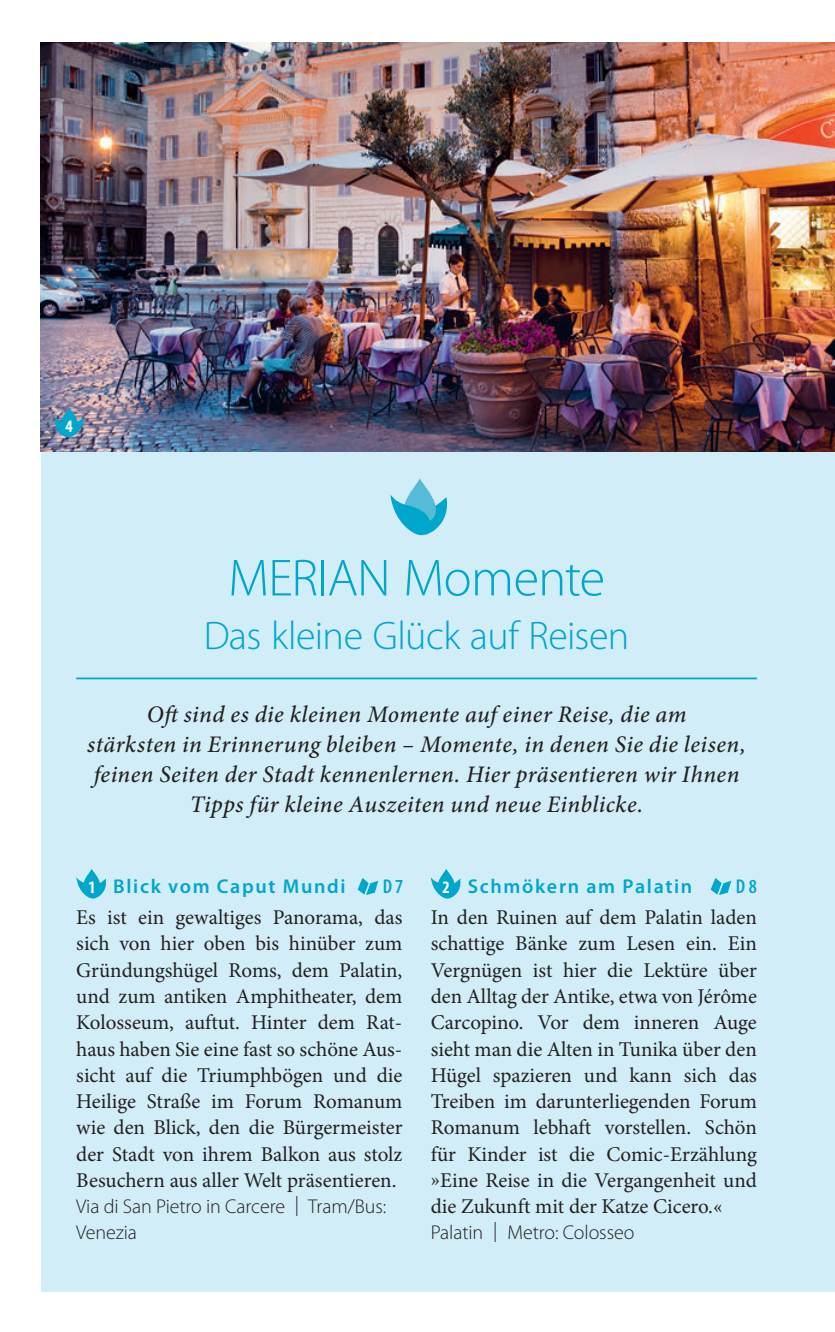
<style>
.page{position:relative;width:835px;height:1332px;background:#fff}
.page>*{position:absolute;margin:0;border:0;box-sizing:border-box;transform-origin:0 0}
.t1{font:300 52.5px "Myriad Pro";letter-spacing:-.015em;color:#00a6cc}
.t2{font:300 40px "Myriad Pro";letter-spacing:-.015em;color:#00a6cc}
.t3{font:italic 500 23.75px/30px "Minion Pro";letter-spacing:.02em;color:#231f20;text-align:center}
.t4{font:21px/26.2px "Minion Pro";color:#231f20;text-align:justify}
.t5{font:300 20px/26.2px "Myriad Pro";letter-spacing:-.005em;color:#231f20}
.t6{font:600 20px "Myriad Pro";letter-spacing:.085em;color:#00a6cc}
.t7{font:600 condensed 20px "Myriad Pro";color:#00a6cc}
.t8{font:700 condensed 17.5px "Myriad Pro";color:#fff}
.s1{font-weight:700;font-stretch:condensed;font-size:17.5px;color:#fff}
</style>
<div class="page">
<div style="left:41px;top:43px;width:794px;height:1248px;background:#d1edf7"></div>
<img style="left:41px;top:43px;width:794px;height:408px">
<svg style="left:431px;top:869px;width:30px;height:30px"></svg>
<svg style="left:710px;top:878px;width:22px;height:17px"></svg>
<svg style="left:76px;top:869px;width:30px;height:30px"></svg>
<svg style="left:357px;top:878px;width:22px;height:17px"></svg>
<hr style="left:76px;top:677px;width:681px;height:2px;background:#00a6cc">
<svg style="left:390px;top:478px;width:58px;height:58px"></svg>
<svg style="left:54px;top:408px;width:31px;height:30px"></svg>
<p class="t8" style="left:66px;top:415px;width:9px">4</p>
<p class="t1" style="left:228px;top:549px;width:378px">MERIAN Momente</p>
<p class="t2" style="left:204px;top:614px;width:427px">Das kleine Glück auf Reisen</p>
<p class="t3" style="left:87px;top:699px;width:660px">Oft sind es die kleinen Momente auf einer Reise, die am<br>stärksten in Erinnerung bleiben – Momente, in denen Sie die leisen, feinen Seiten der Stadt kennenlernen. Hier präsentieren wir Ihnen Tipps für kleine Auszeiten und neue Einblicke.</p>
<p class="t6" style="left:89px;top:873px;width:258px"><span class="s1">1</span> Blick vom Caput Mundi</p>
<p class="t7" style="left:383px;top:874px;width:21px">D7</p>
<p class="t4" style="left:76px;top:904px;width:328px">Es ist ein gewaltiges Panorama, das sich von hier oben bis hinüber zum Gründungshügel Roms, dem Palatin, und zum antiken Amphitheater, dem Kolosseum, auftut. Hinter dem Rat&shy;haus haben Sie eine fast so schöne Aus&shy;sicht auf die Triumphbögen und die Heilige Straße im Forum Romanum wie den Blick, den die Bürgermeister der Stadt von ihrem Balkon aus stolz Besuchern aus aller Welt präsentieren.</p>
<p class="t5" style="left:76px;top:1193px;width:311px">Via di San Pietro in Carcere | Tram/Bus:<br>Venezia</p>
<p class="t6" style="left:443px;top:873px;width:251px"><span class="s1">2</span> Schmökern am Palatin</p>
<p class="t7" style="left:736px;top:874px;width:22px">D8</p>
<p class="t4" style="left:431px;top:904px;width:328px">In den Ruinen auf dem Palatin laden schattige Bänke zum Lesen ein. Ein Vergnügen ist hier die Lektüre über den Alltag der Antike, etwa von Jérôme Carcopino. Vor dem inneren Auge sieht man die Alten in Tunika über den Hügel spazieren und kann sich das Treiben im darunterliegenden Forum Romanum lebhaft vorstellen. Schön für Kinder ist die Comic-Erzählung »Eine Reise in die Vergangenheit und die Zukunft mit der Katze Cicero.«</p>
<p class="t5" style="left:431px;top:1220px;width:205px">Palatin | Metro: Colosseo</p>
</div>
